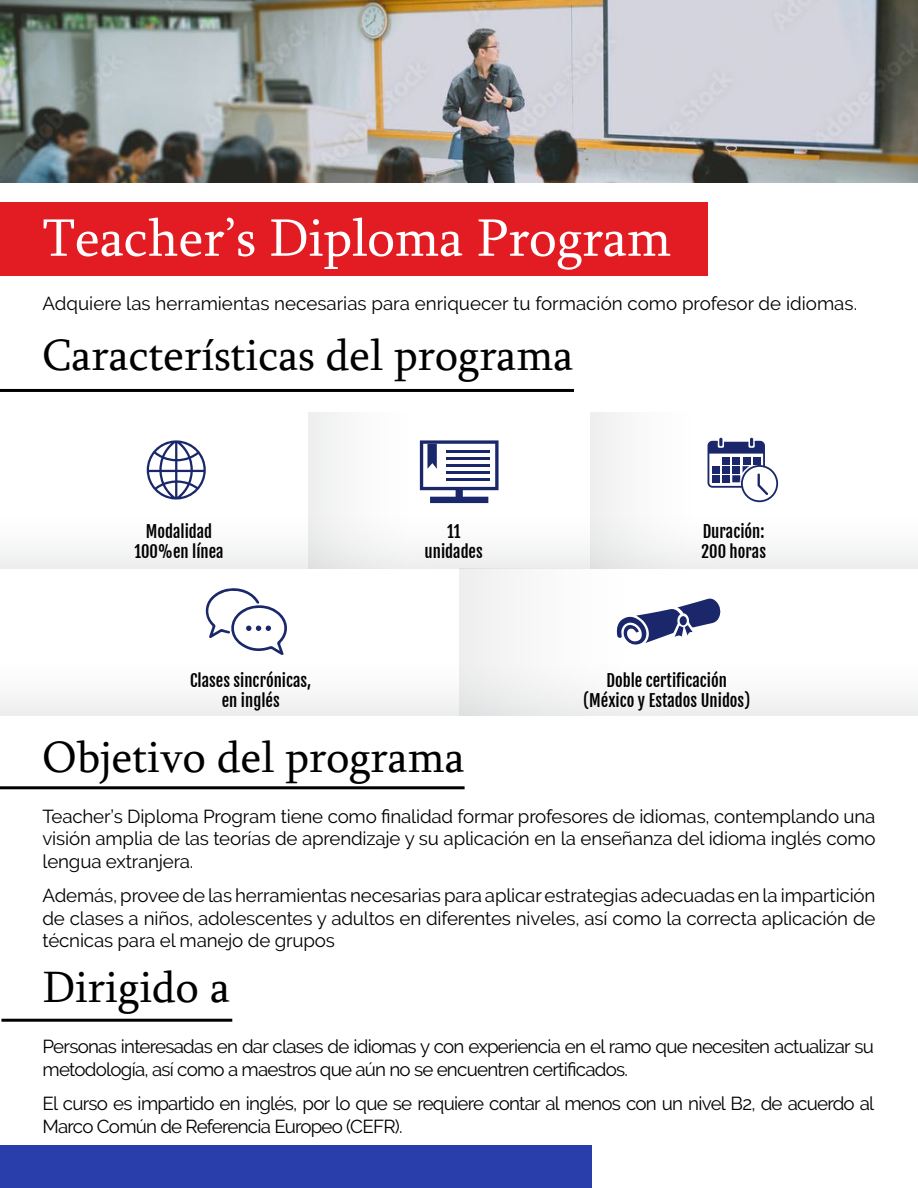
<style>
.page{position:relative;width:918px;height:1188px;background:#fff}
.page>*{position:absolute;margin:0;border:0;box-sizing:border-box;transform-origin:0 0}
.t1{font:54px "Sylfaen";color:#fff}
.t2{font:45px "Sylfaen";color:#000}
.t3{font:18.75px/22.5px "Raleway";letter-spacing:-.04em;color:#000;text-align:justify}
.t4{font:18.75px "Raleway";color:#000}
.t5{font:16.5px/19.8px "Fjalla One";color:#000;text-align:center}
</style>
<div class="page">
<div style="left:0;top:569px;width:918px;height:146px;background:linear-gradient(to bottom,#fff,#f6f6f6)"></div>
<div style="left:0;top:422px;width:918px;height:147px;background:linear-gradient(to bottom,#fff,#f6f6f6)"></div>
<div style="left:308px;top:413px;width:285px;height:156px;background:linear-gradient(to right,#f3f4f4,#fff)"></div>
<div style="left:460px;top:569px;width:458px;height:146px;background:linear-gradient(to right,#f3f4f4,#fff)"></div>
<div style="left:590px;top:413px;width:285px;height:156px;background:linear-gradient(to right,#f3f4f4,#fff)"></div>
<div style="left:0;top:1145px;width:592px;height:43px;background:#293eab"></div>
<div style="left:0;top:202px;width:708px;height:74px;background:#e31b23"></div>
<img style="left:0;top:0;width:918px;height:183px">
<hr style="left:0;top:786px;width:465px;height:3px;background:#000">
<hr style="left:0;top:389px;width:574px;height:3px;background:#000">
<svg style="left:147px;top:440px;width:59px;height:60px"></svg>
<svg style="left:708px;top:438px;width:70px;height:64px"></svg>
<svg style="left:420px;top:440px;width:79px;height:63px"></svg>
<svg style="left:617px;top:598px;width:105px;height:47px"></svg>
<svg style="left:204px;top:588px;width:85px;height:67px"></svg>
<hr style="left:1px;top:1019px;width:231px;height:3px;background:#000">
<h1 class="t1" style="left:43px;top:201px;width:630px">Teacher’s Diploma Program</h1>
<p class="t4" style="left:43px;top:293px;width:816px">Adquiere las herramientas necesarias para enriquecer tu formación como profesor de idiomas.</p>
<h2 class="t2" style="left:43px;top:324px;width:532px">Características del programa</h2>
<p class="t5" style="left:134px;top:522px;width:91px">Modalidad<br>100%en línea</p>
<p class="t5" style="left:425px;top:522px;width:60px">11 unidades</p>
<p class="t5" style="left:701px;top:522px;width:66px;text-align:left">Duración:<br>200 horas</p>
<p class="t5" style="left:190px;top:671px;width:123px">Clases sincrónicas, en inglés</p>
<p class="t5" style="left:583px;top:671px;width:169px">Doble certificación (México y Estados Unidos)</p>
<h2 class="t2" style="left:43px;top:726px;width:424px">Objetivo del programa</h2>
<p class="t3" style="left:43px;top:805px;width:835px">Teacher’s Diploma Program tiene como finalidad formar profesores de idiomas, contemplando una visión amplia de las teorías de aprendizaje y su aplicación en la enseñanza del idioma inglés como lengua extranjera.</p>
<p class="t3" style="left:43px;top:884px;width:834px">Además, provee de las herramientas necesarias para aplicar estrategias adecuadas en la impartición de clases a niños, adolescentes y adultos en diferentes niveles, así como la correcta aplicación de técnicas para el manejo de grupos</p>
<h2 class="t2" style="left:43px;top:956px;width:189px">Dirigido a</h2>
<p class="t3" style="left:43px;top:1035px;width:833px">Personas interesadas en dar clases de idiomas y con experiencia en el ramo que necesiten actualizar su metodología, así como a maestros que aún no se encuentren certificados.</p>
<p class="t3" style="left:43px;top:1092px;width:833px">El curso es impartido en inglés, por lo que se requiere contar al menos con un nivel B2, de acuerdo al<br>Marco Común de Referencia Europeo (CEFR).</p>
</div>
